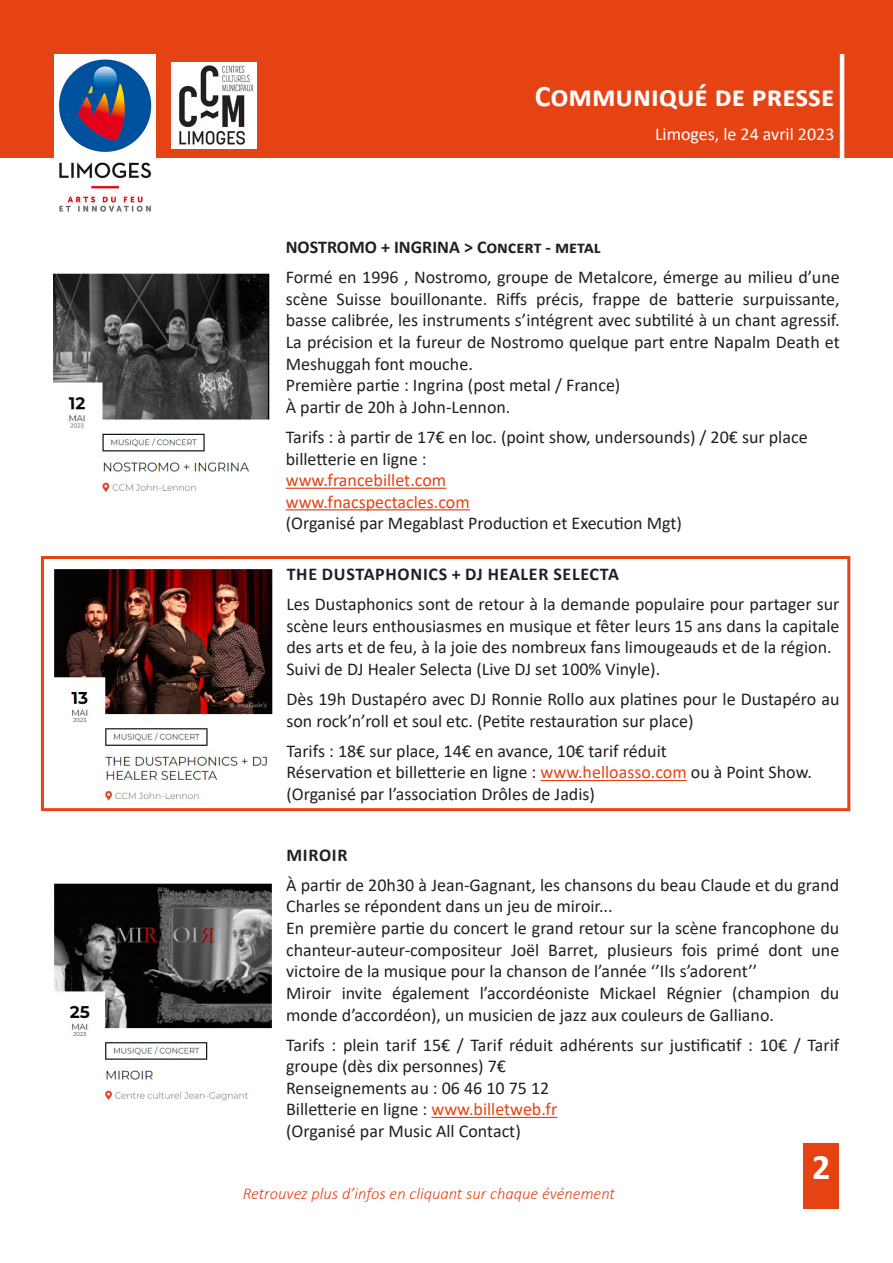
<style>
.page{position:relative;width:893px;height:1263px;background:#fff}
.page>*{position:absolute;margin:0;border:0;box-sizing:border-box;transform-origin:0 0}
.t1{font:700 36px "Calibri";color:#fff}
.t2{font:700 30px "Calibri";color:#fff}
.t3{font:18px/21.6px "Calibri";color:#231f20}
.t4{font:18px "Calibri";color:#e54314}
.t5{font:700 18px "Calibri";letter-spacing:.025em;color:#231f20}
.t6{font:700 18px "Calibri";color:#231f20}
.t7{font:18px "Calibri";color:#fff}
.t8{font:italic 300 16.5px "Calibri";color:#e54314}
.s1{color:#e54314}
</style>
<div class="page">
<hr style="left:286px;top:488px;width:160px;height:1px;background:#e54314">
<hr style="left:286px;top:509px;width:184px;height:1px;background:#e54314">
<div style="left:804px;top:1143px;width:35px;height:66px;background:#e54314"></div>
<div style="left:41px;top:556px;width:809px;height:255px;border:3px solid #e54314"></div>
<img style="left:54px;top:273px;width:216px;height:220px">
<hr style="left:540px;top:780px;width:147px;height:1px;background:#e54314">
<img style="left:54px;top:568px;width:219px;height:233px">
<hr style="left:431px;top:1117px;width:126px;height:1px;background:#e54314">
<img style="left:54px;top:883px;width:218px;height:218px">
<div style="left:0;top:0;width:893px;height:157px;background:#e54314"></div>
<hr style="left:840px;top:54px;width:4px;height:112px;background:#fff">
<img style="left:54px;top:54px;width:102px;height:158px">
<img style="left:171px;top:63px;width:86px;height:85px">
<p class="t2" style="left:535px;top:75px;width:301px">Communiqué de presse</p>
<p class="t7" style="left:655px;top:122px;width:181px">Limoges, le 24 avril 2023</p>
<p class="t6" style="left:286px;top:234px;width:316px">NOSTROMO + INGRINA &gt; Concert - metal</p>
<p class="t3" style="left:286px;top:266px;width:555px;text-align:justify">Formé en 1996 , Nostromo, groupe de Metalcore, émerge au milieu d’une scène Suisse bouillonante. Riffs précis, frappe de batterie surpuissante, basse calibrée, les instruments s’intégrent avec subtilité à un chant agressif.<br>La précision et la fureur de Nostromo quelque part entre Napalm Death et Meshuggah font mouche.</p>
<p class="t3" style="left:286px;top:374px;width:336px">Première partie : Ingrina (post metal / France)</p>
<p class="t3" style="left:286px;top:396px;width:226px">À partir de 20h à John-Lennon.</p>
<p class="t3" style="left:286px;top:426px;width:523px">Tarifs : à partir de 17€ en loc. (point show, undersounds) / 20€ sur place</p>
<p class="t3" style="left:286px;top:447px;width:142px">billetterie en ligne :</p>
<p class="t4" style="left:286px;top:468px;width:162px">www.francebillet.com</p>
<p class="t4" style="left:286px;top:489px;width:186px">www.fnacspectacles.com</p>
<p class="t3" style="left:286px;top:512px;width:398px">(Organisé par Megablast Production et Execution Mgt)</p>
<p class="t5" style="left:287px;top:561px;width:334px">THE DUSTAPHONICS + DJ HEALER SELECTA</p>
<p class="t3" style="left:286px;top:593px;width:555px;text-align:justify">Les Dustaphonics sont de retour à la demande populaire pour partager sur scène leurs enthousiasmes en musique et fêter leurs 15 ans dans la capitale des arts et de feu, à la joie des nombreux fans limougeauds et de la région.</p>
<p class="t3" style="left:286px;top:658px;width:375px">Suivi de DJ Healer Selecta (Live DJ set 100% Vinyle).</p>
<p class="t3" style="left:286px;top:688px;width:555px">Dès 19h Dustapéro avec DJ Ronnie Rollo aux platines pour le Dustapéro au son rock’n’roll et soul etc. (Petite restauration sur place)</p>
<p class="t3" style="left:286px;top:740px;width:382px">Tarifs : 18€ sur place, 14€ en avance, 10€ tarif réduit</p>
<p class="t3" style="left:286px;top:761px;width:527px">Réservation et billetterie en ligne : <span class="s1">www.helloasso.com</span> ou à Point Show.</p>
<p class="t3" style="left:286px;top:783px;width:310px">(Organisé par l’association Drôles de Jadis)</p>
<p class="t5" style="left:286px;top:842px;width:63px">MIROIR</p>
<p class="t3" style="left:286px;top:874px;width:555px">À partir de 20h30 à Jean-Gagnant, les chansons du beau Claude et du grand<br>Charles se répondent dans un jeu de miroir...</p>
<p class="t3" style="left:286px;top:917px;width:555px;text-align:justify">En première partie du concert le grand retour sur la scène francophone du chanteur-auteur-compositeur Joël Barret, plusieurs fois primé dont une victoire de la musique pour la chanson de l’année ‘’Ils s’adorent’’</p>
<p class="t3" style="left:286px;top:982px;width:555px">Miroir invite également l’accordéoniste Mickael Régnier (champion du monde d’accordéon), un musicien de jazz aux couleurs de Galliano.</p>
<p class="t3" style="left:286px;top:1033px;width:555px">Tarifs : plein tarif 15€ / Tarif réduit adhérents sur justificatif : 10€ / Tarif groupe (dès dix personnes) 7€</p>
<p class="t3" style="left:286px;top:1076px;width:265px">Renseignements au : 06 46 10 75 12</p>
<p class="t3" style="left:286px;top:1098px;width:273px">Billetterie en ligne : <span class="s1">www.billetweb.fr</span></p>
<p class="t3" style="left:286px;top:1120px;width:236px">(Organisé par Music All Contact)</p>
<p class="t8" style="left:243px;top:1183px;width:374px">Retrouvez plus d’infos en cliquant sur chaque événement</p>
<p class="t1" style="left:812px;top:1141px;width:20px">2</p>
</div>
